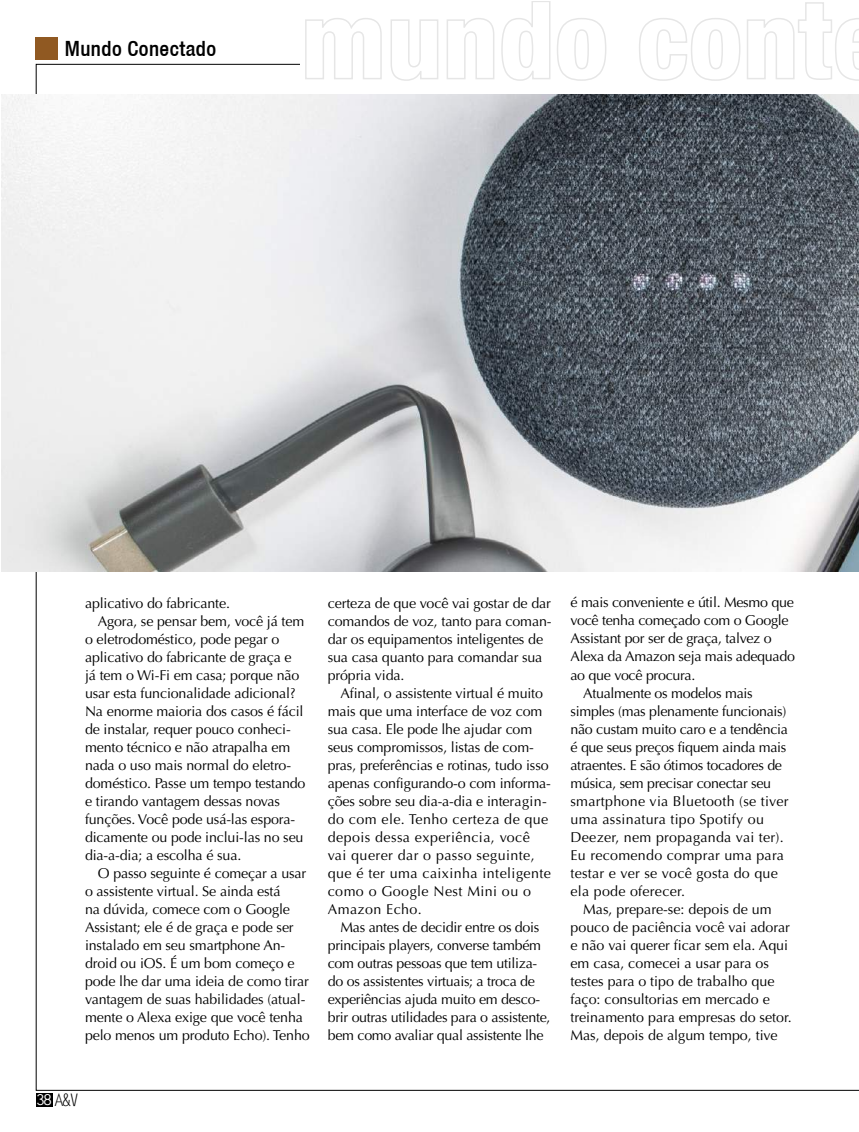
<style>
.page{position:relative;width:859px;height:1132px;background:#fff}
.page>*{position:absolute;margin:0;border:0;box-sizing:border-box;transform-origin:0 0}
.t1{font:500 condensed 21px "Helvetica 67";letter-spacing:.02em;color:#000}
.t2{font:17.25px "Letter Gothic Std";color:#000}
.t3{font:14.25px/18px "Optima";letter-spacing:-.01em;color:#000}
.t4{font:14.25px "Optima";letter-spacing:.02em;color:#000}
.s1{font-weight:700;font-size:15px;color:#fff}
</style>
<div class="page">
<div style="left:36px;top:37px;width:22px;height:23px;background:#905922"></div>
<div style="left:36px;top:1092px;width:16px;height:13px;background:#000"></div>
<img style="left:1px;top:94px;width:858px;height:477px">
<svg style="left:305px;top:18px;width:77px;height:61px"></svg>
<svg style="left:390px;top:19px;width:48px;height:62px"></svg>
<svg style="left:447px;top:1px;width:160px;height:80px"></svg>
<svg style="left:639px;top:2px;width:220px;height:79px"></svg>
<h1 class="t1" style="left:65px;top:36px;width:153px">Mundo Conectado</h1>
<p class="t3" style="left:85px;top:593px;width:146px">aplicativo do fabricante.</p>
<p class="t3" style="left:98px;top:611px;width:208px">Agora, se pensar bem, você já tem</p>
<p class="t3" style="left:85px;top:629px;width:196px">o eletrodoméstico, pode pegar o</p>
<p class="t3" style="left:85px;top:647px;width:208px">aplicativo do fabricante de graça e</p>
<p class="t3" style="left:85px;top:665px;width:216px">já tem o Wi-Fi em casa; porque não</p>
<p class="t3" style="left:85px;top:683px;width:212px">usar esta funcionalidade adicional?</p>
<p class="t3" style="left:85px;top:701px;width:220px">Na enorme maioria dos casos é fácil</p>
<p class="t3" style="left:85px;top:719px;width:207px">de instalar, requer pouco conheci-</p>
<p class="t3" style="left:85px;top:737px;width:207px">mento técnico e não atrapalha em</p>
<p class="t3" style="left:85px;top:755px;width:208px">nada o uso mais normal do eletro-</p>
<p class="t3" style="left:85px;top:773px;width:222px">doméstico. Passe um tempo testando</p>
<p class="t3" style="left:85px;top:791px;width:197px">e tirando vantagem dessas novas</p>
<p class="t3" style="left:85px;top:809px;width:212px">funções. Você pode usá-las espora-</p>
<p class="t3" style="left:85px;top:827px;width:220px">dicamente ou pode inclui-las no seu</p>
<p class="t3" style="left:85px;top:845px;width:158px">dia-a-dia; a escolha é sua.</p>
<p class="t3" style="left:98px;top:863px;width:210px">O passo seguinte é começar a usar</p>
<p class="t3" style="left:85px;top:881px;width:197px">o assistente virtual. Se ainda está</p>
<p class="t3" style="left:85px;top:899px;width:206px">na dúvida, comece com o Google</p>
<p class="t3" style="left:85px;top:917px;width:210px">Assistant; ele é de graça e pode ser</p>
<p class="t3" style="left:85px;top:935px;width:202px">instalado em seu smartphone An-</p>
<p class="t3" style="left:85px;top:953px;width:211px">droid ou iOS. É um bom começo e</p>
<p class="t3" style="left:85px;top:971px;width:225px">pode lhe dar uma ideia de como tirar</p>
<p class="t3" style="left:85px;top:989px;width:222px">vantagem de suas habilidades (atual-</p>
<p class="t3" style="left:85px;top:1007px;width:219px">mente o Alexa exige que você tenha</p>
<p class="t3" style="left:85px;top:1025px;width:226px">pelo menos um produto Echo). Tenho</p>
<p class="t3" style="left:328px;top:593px;width:225px">certeza de que você vai gostar de dar comandos de voz, tanto para coman&shy;dar os equipamentos inteligentes de sua casa quanto para comandar sua própria vida.</p>
<p class="t3" style="left:328px;top:683px;width:225px;text-indent:13px">Afinal, o assistente virtual é muito mais que uma interface de voz com sua casa. Ele pode lhe ajudar com seus compromissos, listas de com&shy;pras, preferências e rotinas, tudo isso apenas configurando-o com informa&shy;ções sobre seu dia-a-dia e interagin&shy;do com ele. Tenho certeza de que depois dessa experiência, você vai querer dar o passo seguinte, que é ter uma caixinha inteligente como o Google Nest Mini ou o<br>Amazon Echo.</p>
<p class="t3" style="left:328px;top:917px;width:224px;text-indent:13px">Mas antes de decidir entre os dois principais players, converse também com outras pessoas que tem utiliza&shy;do os assistentes virtuais; a troca de experiências ajuda muito em desco&shy;brir outras utilidades para o assistente, bem como avaliar qual assistente lhe</p>
<p class="t2" style="left:36px;top:1089px;width:45px"><span class="s1">38</span> A&amp;V</p>
<p class="t3" style="left:570px;top:593px;width:225px">é mais conveniente e útil. Mesmo que</p>
<p class="t3" style="left:570px;top:611px;width:220px">você tenha começado com o Google</p>
<p class="t3" style="left:570px;top:629px;width:203px">Assistant por ser de graça, talvez o</p>
<p class="t3" style="left:570px;top:647px;width:226px">Alexa da Amazon seja mais adequado</p>
<p class="t3" style="left:570px;top:665px;width:126px">ao que você procura.</p>
<p class="t3" style="left:583px;top:683px;width:171px">Atualmente os modelos mais</p>
<p class="t3" style="left:570px;top:701px;width:218px">simples (mas plenamente funcionais)</p>
<p class="t3" style="left:570px;top:719px;width:219px">não custam muito caro e a tendência</p>
<p class="t3" style="left:570px;top:737px;width:218px">é que seus preços fiquem ainda mais</p>
<p class="t3" style="left:570px;top:755px;width:213px">atraentes. E são ótimos tocadores de</p>
<p class="t3" style="left:570px;top:773px;width:202px">música, sem precisar conectar seu</p>
<p class="t4" style="left:570px;top:792px;width:220px">smartphone via Bluetooth (se tiver</p>
<p class="t4" style="left:570px;top:810px;width:195px">uma assinatura tipo Spotify ou</p>
<p class="t4" style="left:570px;top:828px;width:215px">Deezer, nem propaganda vai ter).</p>
<p class="t4" style="left:570px;top:846px;width:215px">Eu recomendo comprar uma para</p>
<p class="t4" style="left:570px;top:864px;width:209px">testar e ver se você gosta do que</p>
<p class="t4" style="left:570px;top:882px;width:116px">ela pode oferecer.</p>
<p class="t3" style="left:583px;top:899px;width:190px">Mas, prepare-se: depois de um</p>
<p class="t3" style="left:570px;top:917px;width:221px">pouco de paciência você vai adorar</p>
<p class="t3" style="left:570px;top:935px;width:219px">e não vai querer ficar sem ela. Aqui</p>
<p class="t3" style="left:570px;top:953px;width:200px">em casa, comecei a usar para os</p>
<p class="t3" style="left:570px;top:971px;width:206px">testes para o tipo de trabalho que</p>
<p class="t3" style="left:570px;top:989px;width:201px">faço: consultorias em mercado e</p>
<p class="t3" style="left:570px;top:1007px;width:223px">treinamento para empresas do setor.</p>
<p class="t3" style="left:570px;top:1025px;width:209px">Mas, depois de algum tempo, tive</p>
</div>
